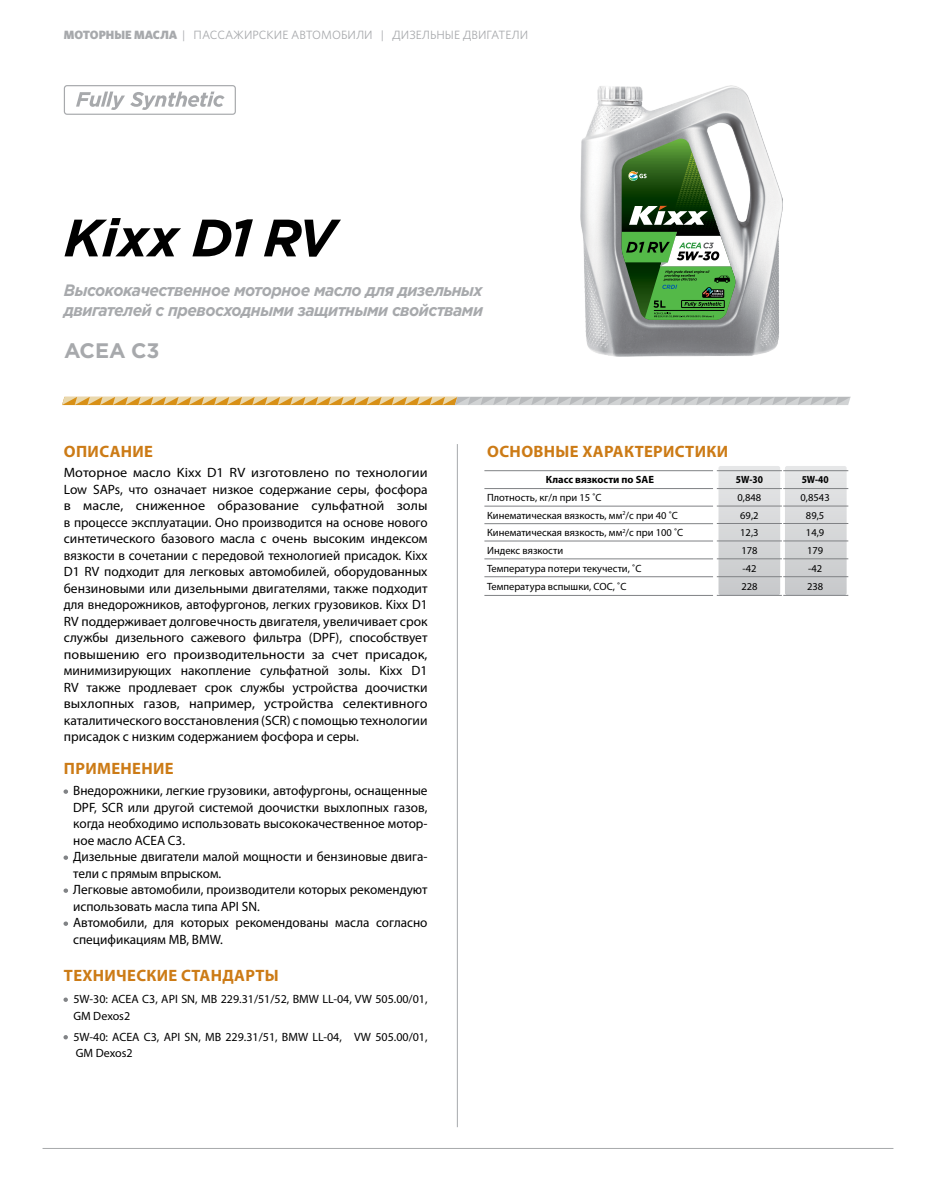
<style>
.page{position:relative;width:936px;height:1191px;background:#fff}
.page>*{position:absolute;margin:0;border:0;box-sizing:border-box;transform-origin:0 0}
.t1{font:italic 700 52.5px "Gotham Pro";color:#000}
.t2{font:700 21px "Gotham Pro";letter-spacing:-.01em;color:#a7a9ac}
.t3{font:italic 700 16.5px/19.8px "Gotham Pro";letter-spacing:-.03em;color:#a7a9ac;scale:.95 1}
.t4{font:700 16.5px "Myriad Pro";letter-spacing:.02em;color:#cc7b16}
.t5{font:13.5px/16.5px "Myriad Pro";color:#000;text-align:justify;scale:1.05 1}
.t6{font:13.5px/16.5px "Myriad Pro";color:#000}
.t7{font:12px/16.5px "Myriad Pro";color:#000}
.t8{font:12px "Whitney";color:#a7a9ac}
.t9{font:10.5px/17.7px "Myriad Pro";color:#000}
.t10{font:700 10.5px "Myriad Pro";color:#000}
.t11{font:700 10.5px "Myriad Pro";color:#000;scale:.9 1}
.s1{font-weight:900}
.s2{color:#808285}
.s3{font-size:13.5px;color:#808285}
</style>
<div class="page">
<svg style="left:62px;top:397px;width:788px;height:8px;background:#d2bd94"></svg>
<svg style="left:76px;top:92px;width:148px;height:18px"></svg>
<div style="left:64px;top:85px;width:172px;height:30px;border:1px solid #a7a9ac;border-radius:3px"></div>
<svg style="left:718px;top:466px;width:128px;height:129px;background:#d6d8d9"></svg>
<hr style="left:484px;top:470px;width:229px;height:1px;background:#808285">
<hr style="left:484px;top:488px;width:229px;height:1px;background:#808285">
<hr style="left:484px;top:506px;width:229px;height:1px;background:#808285">
<hr style="left:484px;top:523px;width:229px;height:1px;background:#808285">
<hr style="left:484px;top:540px;width:229px;height:1px;background:#808285">
<hr style="left:484px;top:558px;width:229px;height:1px;background:#808285">
<hr style="left:484px;top:576px;width:229px;height:1px;background:#808285">
<hr style="left:484px;top:595px;width:229px;height:1px;background:#808285">
<hr style="left:716px;top:470px;width:65px;height:1px;background:#808285">
<hr style="left:783px;top:470px;width:65px;height:1px;background:#808285">
<hr style="left:716px;top:488px;width:65px;height:1px;background:#808285">
<hr style="left:783px;top:488px;width:65px;height:1px;background:#808285">
<hr style="left:716px;top:505px;width:65px;height:1px;background:#808285">
<hr style="left:783px;top:505px;width:65px;height:1px;background:#808285">
<hr style="left:716px;top:523px;width:65px;height:1px;background:#808285">
<hr style="left:783px;top:523px;width:65px;height:1px;background:#808285">
<hr style="left:716px;top:540px;width:65px;height:1px;background:#808285">
<hr style="left:783px;top:540px;width:65px;height:1px;background:#808285">
<hr style="left:716px;top:558px;width:65px;height:1px;background:#808285">
<hr style="left:783px;top:558px;width:65px;height:1px;background:#808285">
<hr style="left:716px;top:576px;width:65px;height:1px;background:#808285">
<hr style="left:783px;top:576px;width:65px;height:1px;background:#808285">
<hr style="left:716px;top:595px;width:65px;height:1px;background:#808285">
<hr style="left:783px;top:595px;width:65px;height:1px;background:#808285">
<img style="left:581px;top:85px;width:201px;height:271px">
<svg style="left:621px;top:139px;width:115px;height:181px;background:#698f62"></svg>
<div style="left:681px;top:300px;width:43px;height:8px;border:1px solid #000"></div>
<hr style="left:43px;top:1148px;width:850px;height:1px;background:#a7a9ac">
<hr style="left:457px;top:444px;width:1px;height:683px;background:#a7a9ac">
<p class="t8" style="left:64px;top:27px;width:466px"><span class="s1">МОТОРНЫЕ МАСЛА</span> | ПАССАЖИРСКИЕ АВТОМОБИЛИ | ДИЗЕЛЬНЫЕ ДВИГАТЕЛИ</p>
<h1 class="t1" style="left:64px;top:207px;width:273px">Kixx D1 RV</h1>
<p class="t3" style="left:64px;top:280px;width:442px">Высококачественное моторное масло для дизельных двигателей с превосходными защитными свойствами</p>
<h2 class="t2" style="left:64px;top:339px;width:97px">ACEA C3</h2>
<p class="t4" style="left:64px;top:440px;width:91px">ОПИСАНИЕ</p>
<p class="t5" style="left:64px;top:464px;width:348px">Моторное масло Kixx D1 RV изготовлено по технологии Low SAPs, что означает низкое содержание серы, фосфора в масле, сниженное образование сульфатной золы в процессе эксплуатации. Оно производится на основе нового синтетического базового масла с очень высоким индексом вязкости в сочетании с передовой технологией присадок. Kixx D1 RV подходит для легковых автомобилей, оборудованных бензиновыми или дизельными двигателями, также подходит для внедорожников, автофургонов, легких грузовиков. Kixx D1<br>RV поддерживает долговечность двигателя, увеличивает срок службы дизельного сажевого фильтра (DPF), способствует повышению его производительности за счет присадок, минимизирующих накопление сульфатной золы. Kixx D1<br>RV также продлевает срок службы устройства доочистки выхлопных газов, например, устройства селективного каталитического восстановления (SCR) с помощью технологии присадок с низким содержанием фосфора и серы.</p>
<p class="t4" style="left:64px;top:758px;width:111px">ПРИМЕНЕНИЕ</p>
<p class="t6" style="left:73px;top:782px;width:356px;text-align:justify;text-indent:-9px"><span class="s2">•</span> Внедорожники, легкие грузовики, автофургоны, оснащенные DPF, SCR или другой системой доочистки выхлопных газов, когда необходимо использовать высококачественное мотор&shy;ное масло ACEA C3.</p>
<p class="t6" style="left:73px;top:848px;width:356px;text-indent:-9px"><span class="s2">•</span> Дизельные двигатели малой мощности и бензиновые двига&shy;тели с прямым впрыском.</p>
<p class="t6" style="left:73px;top:881px;width:356px;text-indent:-9px"><span class="s2">•</span> Легковые автомобили, производители которых рекомендуют использовать масла типа API SN.</p>
<p class="t6" style="left:73px;top:914px;width:356px;text-indent:-9px"><span class="s2">•</span> Автомобили, для которых рекомендованы масла согласно спецификациям MB, BMW.</p>
<p class="t4" style="left:64px;top:964px;width:216px">ТЕХНИЧЕСКИЕ СТАНДАРТЫ</p>
<p class="t7" style="left:73px;top:990px;width:356px;text-indent:-10px"><span class="s3">•</span> 5W-30: ACEA C3, API SN, MB 229.31/51/52, BMW LL-04, VW 505.00/01,<br>GM Dexos2</p>
<p class="t7" style="left:76px;top:1028px;width:353px;text-indent:-12px"><span class="s3">•</span> 5W-40: ACEA C3, API SN, MB 229.31/51, BMW LL-04, VW 505.00/01,<br>GM Dexos2</p>
<p class="t4" style="left:487px;top:440px;width:242px">ОСНОВНЫЕ ХАРАКТЕРИСТИКИ</p>
<p class="t10" style="left:545px;top:473px;width:110px">Класс вязкости по SAE</p>
<p class="t9" style="left:487px;top:488px;width:198px">Плотность, кг/л при 15 ˚C<br>Кинематическая вязкость, мм<sup>2</sup>/с при 40 ˚C<br>Кинематическая вязкость, мм<sup>2</sup>/с при 100 ˚C<br>Индекс вязкости<br>Температура потери текучести, ˚C<br>Температура вспышки, COC, ˚C</p>
<p class="t11" style="left:736px;top:473px;width:31px">5W-30</p>
<p class="t9" style="left:737px;top:488px;width:25px">0,848<br>69,2<br>12,3<br>178 -42<br>228</p>
<p class="t11" style="left:801px;top:473px;width:31px">5W-40</p>
<p class="t9" style="left:800px;top:488px;width:31px;text-align:center">0,8543<br>89,5<br>14,9<br>179 -42<br>238</p>
</div>
